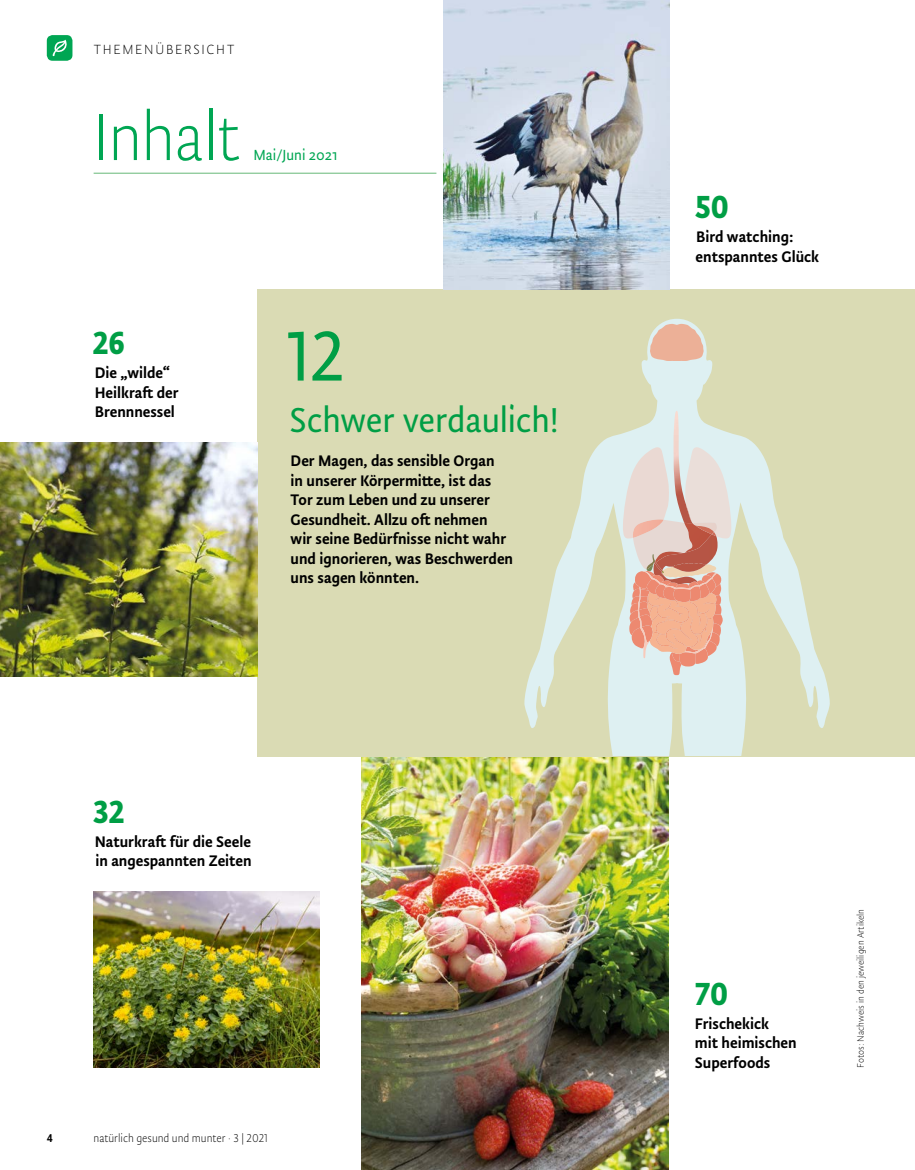
<style>
.page{position:relative;width:915px;height:1170px;background:#fff}
.page>*{position:absolute;margin:0;border:0;box-sizing:border-box;transform-origin:0 0}
.t1{font:79.5px "Tempera Std";color:#009e45}
.t2{font:300 75px "Tempera Std";letter-spacing:-.015em;color:#00a653}
.t3{font:39px "Tempera Std";letter-spacing:-.005em;color:#009e45}
.t4{font:36px "Tempera Std Bld";color:#009e45}
.t5{font:500 17.25px/19.5px "Tempera Std";color:#000}
.t6{font:16.5px "Tempera Std";color:#00a653}
.t7{font:300 15px "Tempera Std";letter-spacing:.115em;color:#000}
.t8{font:300 12.75px "Tempera Std";color:#000}
.t9{font:500 12.75px "Tempera Std";color:#000}
.t10{font:300 10.5px "Tempera Std";color:#000}
</style>
<div class="page">
<svg style="left:47px;top:35px;width:25px;height:26px"></svg>
<img style="left:94px;top:891px;width:225px;height:176px">
<div style="left:257px;top:289px;width:657px;height:468px;background:#dadbb4"></div>
<img style="left:361px;top:757px;width:307px;height:412px">
<img style="left:443px;top:0;width:226px;height:289px">
<img style="left:0;top:442px;width:257px;height:234px">
<hr style="left:94px;top:173px;width:342px;height:1px;background:#66b877">
<svg style="left:524px;top:319px;width:306px;height:436px"></svg>
<img style="left:653px;top:411px;width:64px;height:134px">
<svg style="left:632px;top:519px;width:52px;height:26px"></svg>
<img style="left:654px;top:523px;width:57px;height:22px">
<svg style="left:629px;top:545px;width:94px;height:130px;background:#e4af9c"></svg>
<svg style="left:622px;top:447px;width:47px;height:91px;background:#e6deda"></svg>
<img style="left:632px;top:519px;width:31px;height:19px">
<svg style="left:684px;top:447px;width:47px;height:91px;background:#e5dfdb"></svg>
<img style="left:685px;top:504px;width:31px;height:32px">
<img style="left:692px;top:522px;width:26px;height:10px">
<img style="left:695px;top:525px;width:18px;height:9px">
<svg style="left:649px;top:323px;width:54px;height:38px;background:#e8bca6"></svg>
<p class="t7" style="left:94px;top:41px;width:142px">THEMENÜBERSICHT</p>
<h2 class="t2" style="left:93px;top:96px;width:149px">Inhalt</h2>
<p class="t6" style="left:253px;top:146px;width:86px">Mai/Juni 2021</p>
<h3 class="t4" style="left:92px;top:322px;width:34px">26</h3>
<p class="t5" style="left:95px;top:363px;width:85px">Die „wilde“<br>Heilkraft der<br>Brennnessel</p>
<h1 class="t1" style="left:286px;top:312px;width:60px">12</h1>
<h3 class="t3" style="left:289px;top:398px;width:271px">Schwer verdaulich!</h3>
<p class="t5" style="left:290px;top:451px;width:224px">Der Magen, das sensible Organ<br>in unserer Körpermitte, ist das<br>Tor zum Leben und zu unserer<br>Gesundheit. Allzu oft nehmen wir seine Bedürfnisse nicht wahr und ignorieren, was Beschwerden uns sagen könnten.</p>
<h3 class="t4" style="left:93px;top:790px;width:34px">32</h3>
<p class="t5" style="left:95px;top:831px;width:158px">Naturkraft für die Seele in angespannten Zeiten</p>
<p class="t9" style="left:47px;top:1130px;width:8px">4</p>
<p class="t8" style="left:94px;top:1130px;width:176px">natürlich gesund und munter · 3 | 2021</p>
<h3 class="t4" style="left:694px;top:186px;width:36px">50</h3>
<p class="t5" style="left:695px;top:227px;width:125px">Bird watching: entspanntes Glück</p>
<h3 class="t4" style="left:694px;top:972px;width:35px">70</h3>
<p class="t5" style="left:694px;top:1013px;width:103px">Frischekick<br>mit heimischen<br>Superfoods</p>
<p class="t10" style="left:854px;top:1067px;width:160px;rotate:-90deg">Fotos: Nachweis in den jeweiligen Artikeln</p>
</div>
